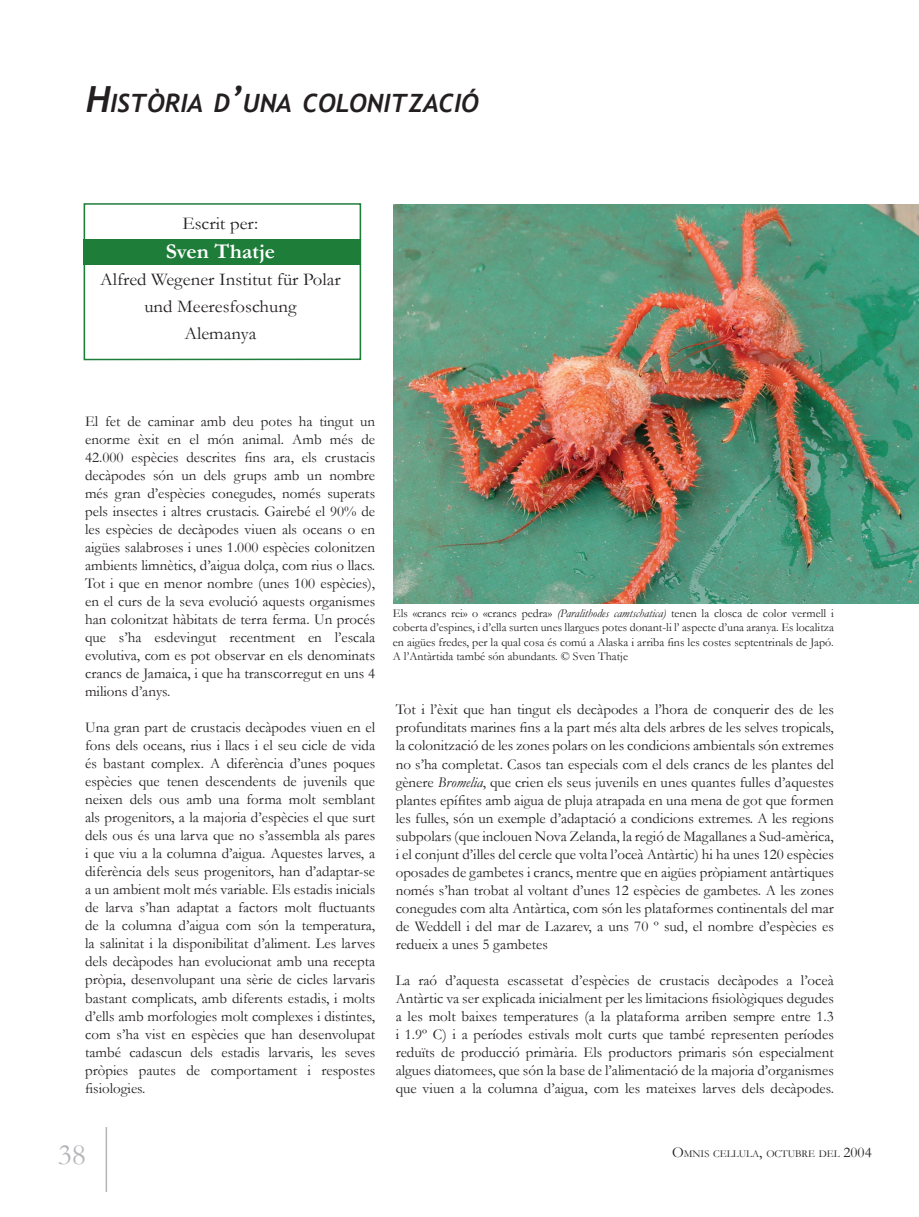
<style>
.page{position:relative;width:919px;height:1217px;background:#fff}
.page>*{position:absolute;margin:0;border:0;box-sizing:border-box;transform-origin:0 0}
.t1{font:30px "Garamond";color:#b4b5b8}
.t2{font:italic 700 25.2px "Trebuchet";color:#231f20}
.t3{font:700 21px "Garamond";color:#fff;scale:1.04 1}
.t4{font:18px "Garamond";color:#231f20;scale:1.04 1}
.t5{font:15px/18px "Garamond";color:#231f20;text-align:justify}
.t6{font:12px/14.4px "Garamond";color:#231f20;text-align:justify}
.t7{font:10.5px "Garamond";color:#231f20}
.s1{font-size:36px}
.s2{font-style:italic}
.s3{font-size:15px}
</style>
<div class="page">
<hr style="left:106px;top:1126px;width:1px;height:65px;background:#b4b5b8">
<img style="left:393px;top:204px;width:525px;height:399px">
<div style="left:84px;top:203px;width:277px;height:157px;border:2px solid #1f7d3a"></div>
<div style="left:84px;top:239px;width:277px;height:25px;background:#1f7d3a"></div>
<p class="t2" style="left:86px;top:87px;width:394px"><span class="s1">H</span>ISTÒRIA D<span class="s1">’</span>UNA COLONITZACIÓ</p>
<p class="t4" style="left:182px;top:212px;width:75px">Escrit per:</p>
<p class="t3" style="left:166px;top:237px;width:107px">Sven Thatje</p>
<p class="t4" style="left:100px;top:267px;width:233px">Alfred Wegener Institut für Polar</p>
<p class="t4" style="left:144px;top:294px;width:148px">und Meeresfoschung</p>
<p class="t4" style="left:184px;top:321px;width:71px">Alemanya</p>
<p class="t5" style="left:85px;top:412px;width:291px">El fet de caminar amb deu potes ha tingut un enorme èxit en el món animal. Amb més de 42.000 espècies descrites fins ara, els crustacis decàpodes són un dels grups amb un nombre més gran d’espècies conegudes, només superats pels insectes i altres crustacis. Gairebé el 90% de les espècies de decàpodes viuen als oceans o en aigües salabroses i unes 1.000 espècies colonitzen ambients limnètics, d’aigua dolça, com rius o llacs.<br>Tot i que en menor nombre (unes 100 espècies), en el curs de la seva evolució aquests organismes han colonitzat hàbitats de terra ferma. Un procés que s’ha esdevingut recentment en l’escala evolutiva, com es pot observar en els denominats crancs de Jamaica, i que ha transcorregut en uns 4 milions d’anys.</p>
<p class="t5" style="left:85px;top:718px;width:291px">Una gran part de crustacis decàpodes viuen en el fons dels oceans, rius i llacs i el seu cicle de vida és bastant complex. A diferència d’unes poques espècies que tenen descendents de juvenils que neixen dels ous amb una forma molt semblant als progenitors, a la majoria d’espècies el que surt dels ous és una larva que no s’assembla als pares i que viu a la columna d’aigua. Aquestes larves, a diferència dels seus progenitors, han d’adaptar-se a un ambient molt més variable. Els estadis inicials de larva s’han adaptat a factors molt fluctuants de la columna d’aigua com són la temperatura, la salinitat i la disponibilitat d’aliment. Les larves dels decàpodes han evolucionat amb una recepta pròpia, desenvolupant una sèrie de cicles larvaris bastant complicats, amb diferents estadis, i molts d’ells amb morfologies molt complexes i distintes, com s’ha vist en espècies que han desenvolupat també cadascun dels estadis larvaris, les seves pròpies pautes de comportament i respostes fisiologies.</p>
<p class="t6" style="left:393px;top:605px;width:442px">Els «crancs rei» o «crancs pedra» <span class="s2">(Paralithodes camtschatica)</span> tenen la closca de color vermell i coberta d’espines, i d’ella surten unes llargues potes donant-li l’ aspecte d’una aranya. Es localitza en aigües fredes, per la qual cosa és comú a Alaska i arriba fins les costes septentrinals de Japó.<br>A l’Antàrtida també són abundants. © Sven Thatje</p>
<p class="t5" style="left:395px;top:700px;width:440px">Tot i l’èxit que han tingut els decàpodes a l’hora de conquerir des de les profunditats marines fins a la part més alta dels arbres de les selves tropicals, la colonització de les zones polars on les condicions ambientals són extremes no s’ha completat. Casos tan especials com el dels crancs de les plantes del gènere <span class="s2">Bromelia</span>, que crien els seus juvenils en unes quantes fulles d’aquestes plantes epífites amb aigua de pluja atrapada en una mena de got que formen les fulles, són un exemple d’adaptació a condicions extremes. A les regions subpolars (que inclouen Nova Zelanda, la regió de Magallanes a Sud-amèrica, i el conjunt d’illes del cercle que volta l’oceà Antàrtic) hi ha unes 120 espècies oposades de gambetes i crancs, mentre que en aigües pròpiament antàrtiques només s’han trobat al voltant d’unes 12 espècies de gambetes. A les zones conegudes com alta Antàrtica, com són les plataformes continentals del mar de Weddell i del mar de Lazarev, a uns 70 º sud, el nombre d’espècies es redueix a unes 5 gambetes</p>
<p class="t5" style="left:395px;top:970px;width:440px">La raó d’aquesta escassetat d’espècies de crustacis decàpodes a l’oceà Antàrtic va ser explicada inicialment per les limitacions fisiològiques degudes a les molt baixes temperatures (a la plataforma arriben sempre entre 1.3 i 1.9º C) i a períodes estivals molt curts que també representen períodes reduïts de producció primària. Els productors primaris són especialment algues diatomees, que són la base de l’alimentació de la majoria d’organismes que viuen a la columna d’aigua, com les mateixes larves dels decàpodes.</p>
<h1 class="t1" style="left:58px;top:1134px;width:30px">38</h1>
<p class="t7" style="left:672px;top:1146px;width:201px"><span class="s3">O</span>MNIS CELLULA<span class="s3">,</span> OCTUBRE DEL <span class="s3">2004</span></p>
</div>
